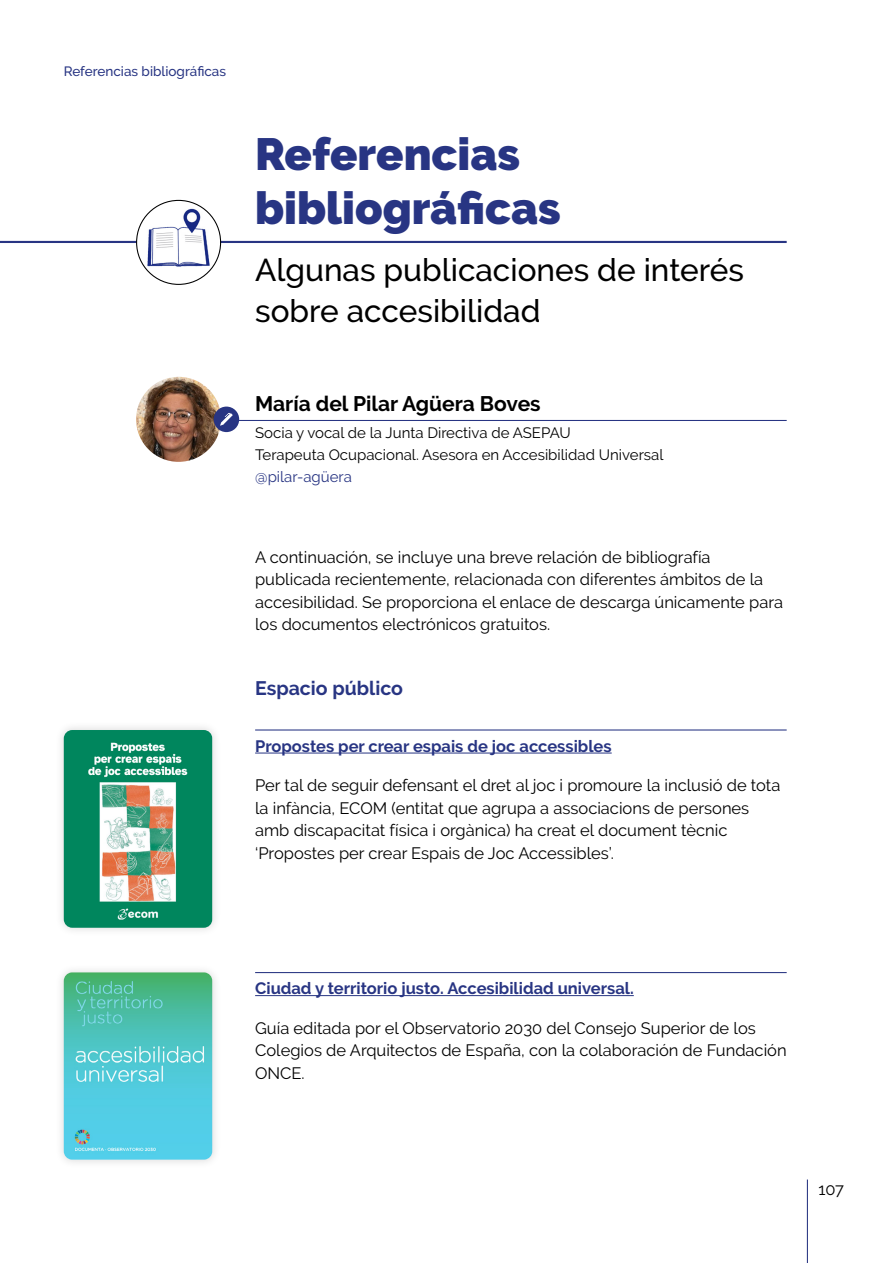
<style>
.page{position:relative;width:893px;height:1263px;background:#fff}
.page>*{position:absolute;margin:0;border:0;box-sizing:border-box;transform-origin:0 0}
.Sección_izq__H1{font:900 45px/54px "Raleway";color:#283583}
.Título__H2{font:500 31.5px/40.5px "Raleway";color:#000}
.Autor{font:700 21px "Raleway";color:#000}
.Subtítulo_refbi__H3{font:700 19.5px "Raleway";color:#283583}
.Párrafo_normal{font:16.5px/22.5px "Raleway";color:#000}
.refbi_título_con_enl{font:700 16.5px "Raleway";color:#283583}
.Descripción_autor{font:15px "Raleway";color:#000}
.Descripción_autor-2{font:15px "Raleway";color:#283583}
.t1{font:500 13.5px "Raleway";color:#283583}
</style>
<div class="page">
<hr style="left:807px;top:1179px;width:1px;height:84px;background:#283583">
<hr style="left:0;top:241px;width:787px;height:2px;background:#283583">
<hr style="left:255px;top:729px;width:532px;height:1px;background:#283583">
<hr style="left:255px;top:753px;width:357px;height:1px;background:#283583">
<hr style="left:255px;top:972px;width:532px;height:1px;background:#283583">
<hr style="left:255px;top:995px;width:379px;height:1px;background:#283583">
<img style="left:136px;top:377px;width:85px;height:85px;border-radius:43px">
<div style="left:214px;top:407px;width:25px;height:25px;background:#283583;border-radius:50%"></div>
<svg style="left:220px;top:413px;width:13px;height:13px"></svg>
<hr style="left:238px;top:420px;width:549px;height:1px;background:#283583">
<div style="left:137px;top:200px;width:84px;height:84px;background:#fff;border-radius:50%"></div>
<img style="left:145px;top:206px;width:68px;height:68px">
<div style="left:55px;top:721px;width:167px;height:216px;background:#000;opacity:.15"></div>
<img style="left:64px;top:730px;width:148px;height:198px">
<div style="left:55px;top:963px;width:167px;height:206px;background:#000;opacity:.15"></div>
<img style="left:64px;top:972px;width:148px;height:187px">
<p class="t1" style="left:64px;top:64px;width:164px">Referencias bibliográficas</p>
<h1 class="Sección_izq__H1" style="left:255px;top:127px;width:307px">Referencias bibliográficas</h1>
<h2 class="Título__H2" style="left:255px;top:250px;width:490px">Algunas publicaciones de interés sobre accesibilidad</h2>
<p class="Autor" style="left:255px;top:392px;width:287px">María del Pilar Agüera Boves</p>
<p class="Descripción_autor" style="left:255px;top:424px;width:317px">Socia y vocal de la Junta Directiva de ASEPAU</p>
<p class="Descripción_autor" style="left:255px;top:446px;width:410px">Terapeuta Ocupacional. Asesora en Accesibilidad Universal</p>
<p class="Descripción_autor-2" style="left:255px;top:468px;width:98px">@pilar-agüera</p>
<p class="Párrafo_normal" style="left:255px;top:546px;width:529px">A continuación, se incluye una breve relación de bibliografía publicada recientemente, relacionada con diferentes ámbitos de la accesibilidad. Se proporciona el enlace de descarga únicamente para los documentos electrónicos gratuitos.</p>
<h3 class="Subtítulo_refbi__H3" style="left:255px;top:677px;width:149px">Espacio público</h3>
<p class="refbi_título_con_enl" style="left:255px;top:736px;width:358px">Propostes per crear espais de joc accessibles</p>
<p class="Párrafo_normal" style="left:255px;top:774px;width:527px">Per tal de seguir defensant el dret al joc i promoure la inclusió de tota la infància, ECOM (entitat que agrupa a associacions de persones amb discapacitat física i orgànica) ha creat el document tècnic ‘Propostes per crear Espais de Joc Accessibles’.</p>
<p class="refbi_título_con_enl" style="left:255px;top:979px;width:380px">Ciudad y territorio justo. Accesibilidad universal.</p>
<p class="Párrafo_normal" style="left:255px;top:1017px;width:533px">Guía editada por el Observatorio 2030 del Consejo Superior de los<br>Colegios de Arquitectos de España, con la colaboración de Fundación<br>ONCE.</p>
<p class="Párrafo_normal" style="left:819px;top:1177px;width:27px">107</p>
</div>
